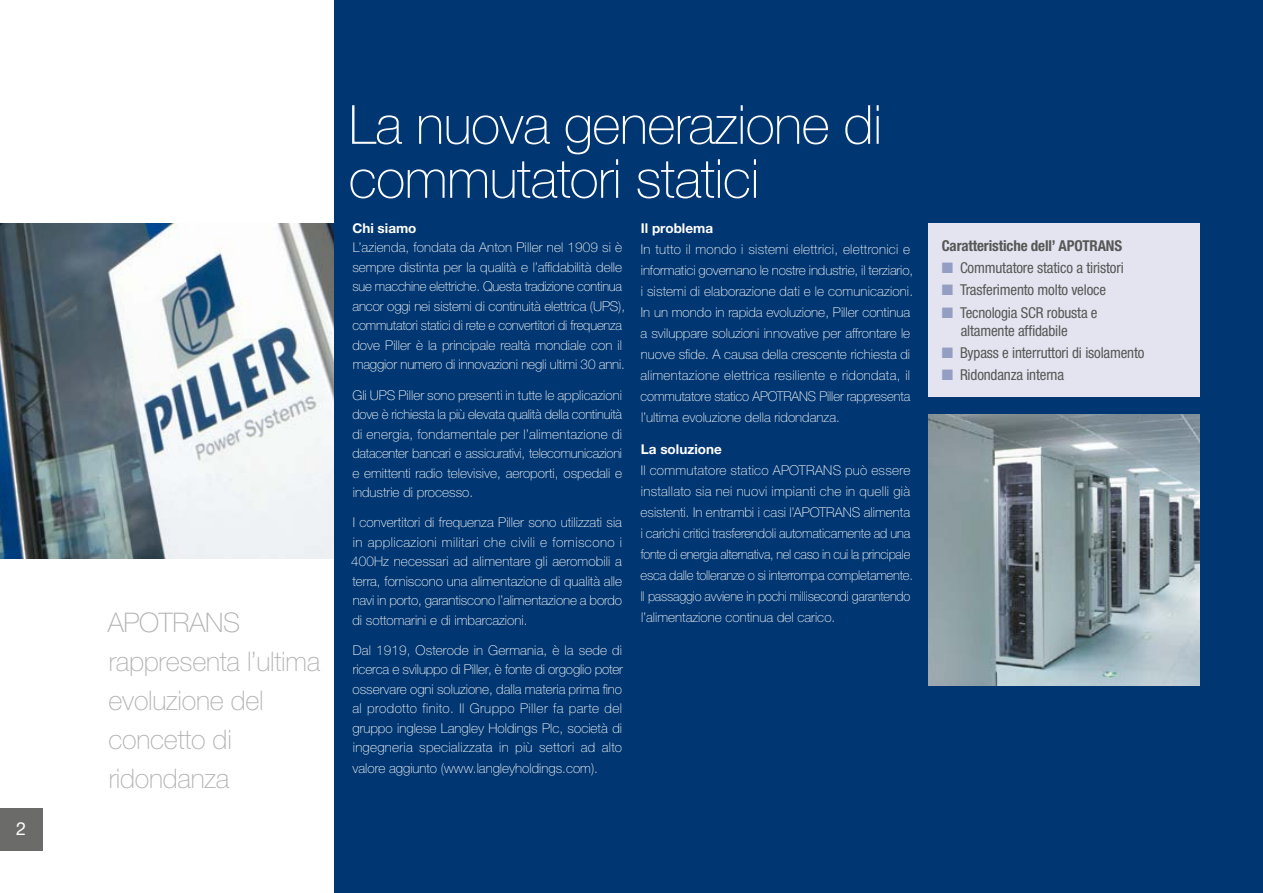
<style>
.page{position:relative;width:1263px;height:893px;background:#fff}
.page>*{position:absolute;margin:0;border:0;box-sizing:border-box;transform-origin:0 0}
.t1{font:100 54px/54px "Helvetica Neue LTW1 G";letter-spacing:-.01em;color:#fff}
.t2{font:100 27px/39px "Helvetica Neue";letter-spacing:-.01em;color:#b2b2b2}
.t3{font:18px "Helvetica Neue";color:#fff}
.t4{font:condensed 15px/18px "Helvetica Neue";letter-spacing:-.01em;color:#575756}
.t5{font:700 condensed 15px "Helvetica Neue LTW1 G";letter-spacing:-.01em;color:#575756}
.t6{font:100 13.5px/19.5px "Helvetica Neue LTW1 G";color:#fff}
.t7{font:700 13.5px "Helvetica Neue LTW1 G";color:#fff}
.s1{color:#949dc2}
</style>
<div class="page">
<img style="left:0;top:223px;width:335px;height:335px">
<div style="left:335px;top:0;width:928px;height:893px;background:#003671"></div>
<div style="left:928px;top:223px;width:271px;height:173px;background:#e3e4f0"></div>
<img style="left:928px;top:414px;width:271px;height:271px">
<div style="left:0;top:808px;width:43px;height:42px;background:#6b6b6a"></div>
<h3 class="t3" style="left:16px;top:818px;width:12px">2</h3>
<h2 class="t2" style="left:108px;top:603px;width:214px">APOTRANS rappresenta l’ultima evoluzione del concetto di ridondanza</h2>
<h1 class="t1" style="left:349px;top:98px;width:535px">La nuova generazione di commutatori statici</h1>
<p class="t7" style="left:352px;top:220px;width:66px">Chi siamo</p>
<p class="t6" style="left:352px;top:238px;width:274px">L’azienda, fondata da Anton Piller nel 1909 si è sempre distinta per la qualità e l’affidabilità delle sue macchine elettriche. Questa tradizione continua ancor oggi nei sistemi di continuità elettrica (UPS), commutatori statici di rete e convertitori di frequenza dove Piller è la principale realtà mondiale con il maggior numero di innovazioni negli ultimi 30 anni.</p>
<p class="t6" style="left:352px;top:385px;width:271px;text-align:justify">Gli UPS Piller sono presenti in tutte le applicazioni dove è richiesta la più elevata qualità della continuità di energia, fondamentale per l’alimentazione di datacenter bancari e assicurativi, telecomunicazioni e emittenti radio televisive, aeroporti, ospedali e industrie di processo.</p>
<p class="t6" style="left:351px;top:513px;width:273px;text-align:justify">I convertitori di frequenza Piller sono utilizzati sia in applicazioni militari che civili e forniscono i 400Hz necessari ad alimentare gli aeromobili a terra, forniscono una alimentazione di qualità alle navi in porto, garantiscono l’alimentazione a bordo di sottomarini e di imbarcazioni.</p>
<p class="t6" style="left:352px;top:640px;width:272px;text-align:justify">Dal 1919, Osterode in Germania, è la sede di ricerca e sviluppo di Piller, è fonte di orgoglio poter osservare ogni soluzione, dalla materia prima fino al prodotto finito. Il Gruppo Piller fa parte del gruppo inglese Langley Holdings Plc, società di ingegneria specializzata in più settori ad alto</p>
<p class="t6" style="left:352px;top:759px;width:247px">valore aggiunto (www.langleyholdings.com).</p>
<p class="t7" style="left:641px;top:220px;width:74px">Il problema</p>
<p class="t6" style="left:640px;top:239px;width:274px;line-height:21px">In tutto il mondo i sistemi elettrici, elettronici e informatici governano le nostre industrie, il terziario, i sistemi di elaborazione dati e le comunicazioni.<br>In un mondo in rapida evoluzione, Piller continua a sviluppare soluzioni innovative per affrontare le nuove sfide. A causa della crescente richiesta di alimentazione elettrica resiliente e ridondata, il commutatore statico APOTRANS Piller rappresenta l’ultima evoluzione della ridondanza.</p>
<p class="t7" style="left:641px;top:440px;width:82px">La soluzione</p>
<p class="t6" style="left:640px;top:459px;width:274px;line-height:21px">Il commutatore statico APOTRANS può essere installato sia nei nuovi impianti che in quelli già esistenti. In entrambi i casi l’APOTRANS alimenta i carichi critici trasferendoli automaticamente ad una fonte di energia alternativa, nel caso in cui la principale esca dalle tolleranze o si interrompa completamente.<br>Il passaggio avviene in pochi millisecondi garantendo l’alimentazione continua del carico.</p>
<p class="t5" style="left:942px;top:237px;width:182px">Caratteristiche dell’ APOTRANS</p>
<p class="t4" style="left:942px;top:259px;width:184px"><span class="s1">■</span> Commutatore statico a tiristori</p>
<p class="t4" style="left:942px;top:281px;width:166px"><span class="s1">■</span> Trasferimento molto veloce</p>
<p class="t4" style="left:961px;top:303px;width:138px;text-indent:-19px"><span class="s1">■</span> Tecnologia SCR robusta e altamente affidabile</p>
<p class="t4" style="left:942px;top:343px;width:204px"><span class="s1">■</span> Bypass e interruttori di isolamento</p>
<p class="t4" style="left:942px;top:366px;width:124px"><span class="s1">■</span> Ridondanza interna</p>
</div>
